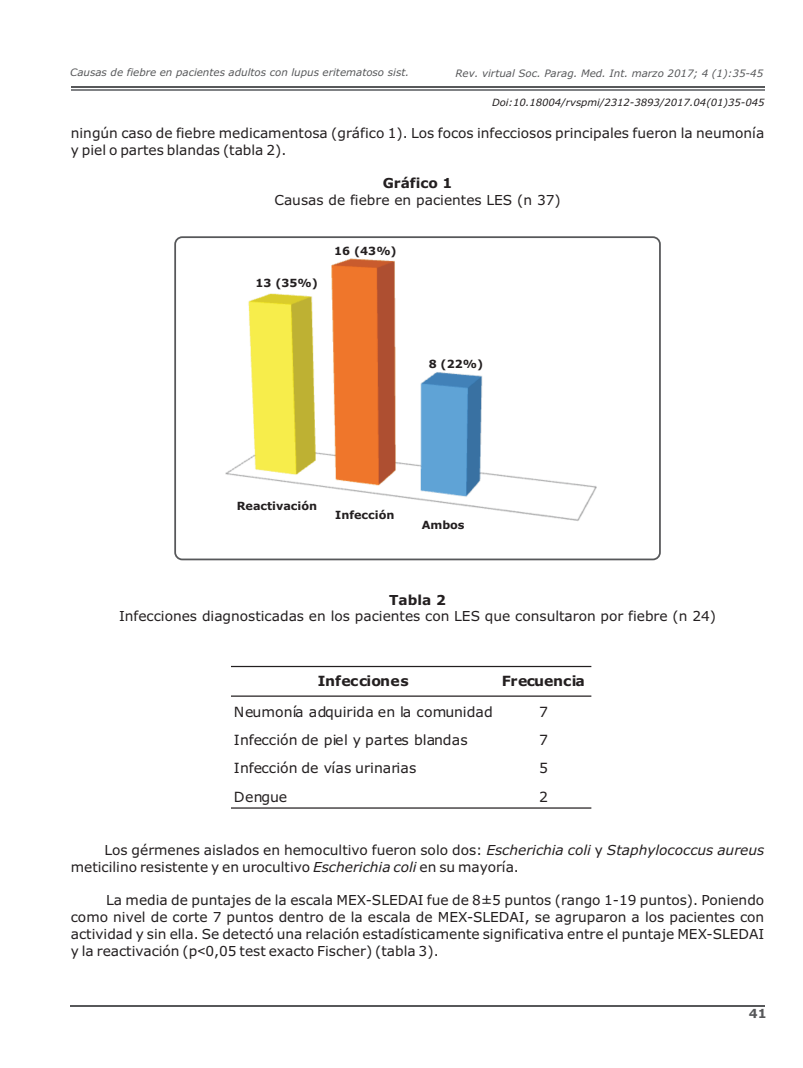
<style>
.page{position:relative;width:803px;height:1068px;background:#fff}
.page>*{position:absolute;margin:0;border:0;box-sizing:border-box;transform-origin:0 0}
.t1{font:14px "Verdana";color:#231f20}
.t2{font:700 14px "Verdana";color:#231f20}
.t3{font:700 14px "Verdana";letter-spacing:-.025em;color:#231f20}
.t4{font:13.75px/16.8px "Verdana";color:#231f20}
.t5{font:700 13.75px "Verdana";color:#231f20}
.t6{font:700 12.5px "Verdana";color:#57585a}
.t7{font:700 11.25px "Verdana";color:#231f20}
.t8{font:italic 10.25px "Verdana";color:#57585a}
.t9{font:italic 10px "Verdana";color:#231f20}
.s1{font-style:italic}
.s2{font-family:"Arial"}
</style>
<div class="page">
<hr style="left:71px;top:1005px;width:693px;height:1px;background:#57585a">
<hr style="left:71px;top:86px;width:693px;height:2px;background:#57585a">
<hr style="left:71px;top:89px;width:693px;height:2px;background:#808285">
<hr style="left:231px;top:695px;width:360px;height:2px;background:#231f20">
<hr style="left:231px;top:807px;width:360px;height:1px;background:#231f20">
<hr style="left:231px;top:666px;width:360px;height:1px;background:#231f20">
<img style="left:177px;top:237px;width:482px;height:322px">
<div style="left:174px;top:236px;width:486px;height:324px;border:2px solid #57585a;border-radius:7px"></div>
<p class="t8" style="left:70px;top:68px;width:340px">Causas de fiebre en pacientes adultos con lupus eritematoso sist.</p>
<p class="t8" style="left:455px;top:69px;width:309px">Rev. virtual Soc. Parag. Med. Int. marzo 2017; 4 (1):35-45</p>
<p class="t9" style="left:491px;top:98px;width:274px">Doi:10.18004/rvspmi/2312-3893/2017.04(01)35-045</p>
<p class="t4" style="left:71px;top:126px;width:694px">ningún caso de fiebre medicamentosa (gráfico 1). Los focos infecciosos principales fueron la neumonía y piel o partes blandas (tabla 2).</p>
<p class="t5" style="left:382px;top:178px;width:71px">Gráfico 1</p>
<p class="t4" style="left:274px;top:193px;width:287px">Causas de fiebre en pacientes LES (n 37)</p>
<p class="t7" style="left:255px;top:279px;width:64px">13 (35%)</p>
<p class="t7" style="left:334px;top:247px;width:64px">16 (43%)</p>
<p class="t7" style="left:428px;top:359px;width:56px">8 (22%)</p>
<p class="t7" style="left:236px;top:501px;width:82px">Reactivación</p>
<p class="t7" style="left:335px;top:510px;width:61px">Infección</p>
<p class="t7" style="left:421px;top:521px;width:44px">Ambos</p>
<p class="t5" style="left:389px;top:594px;width:58px">Tabla 2</p>
<p class="t4" style="left:119px;top:609px;width:598px">Infecciones diagnosticadas en los pacientes con LES que consultaron por fiebre (n 24)</p>
<p class="t2" style="left:317px;top:675px;width:92px">Infecciones</p>
<p class="t3" style="left:501px;top:675px;width:85px">Frecuencia</p>
<p class="t1" style="left:234px;top:706px;width:260px">Neumonía adquirida en la comunidad</p>
<p class="t1" style="left:539px;top:706px;width:10px">7</p>
<p class="t1" style="left:234px;top:734px;width:235px">Infección de piel y partes blandas</p>
<p class="t1" style="left:539px;top:734px;width:10px">7</p>
<p class="t1" style="left:234px;top:762px;width:184px">Infección de vías urinarias</p>
<p class="t1" style="left:539px;top:762px;width:10px">5</p>
<p class="t1" style="left:234px;top:791px;width:55px">Dengue</p>
<p class="t1" style="left:539px;top:791px;width:10px">2</p>
<p class="t4" style="left:71px;top:843px;width:694px;text-indent:34px">Los gérmenes aislados en hemocultivo fueron solo dos: <span class="s1">Escherichia coli</span> y <span class="s1">Staphylococcus aureus </span>meticilino resistente y en urocultivo <span class="s1">Escherichia coli</span> en su mayoría.</p>
<p class="t4" style="left:71px;top:893px;width:694px;text-align:justify;text-indent:35px">La media de puntajes de la escala MEX-SLEDAI fue de 8±5 puntos (rango 1-19 puntos). Poniendo como nivel de corte 7 puntos dentro de la escala de MEX-SLEDAI, se agruparon a los pacientes con actividad y sin ella. Se detectó una relación estadísticamente significativa entre el puntaje MEX-SLEDAI y la reactivación (p<span class="s2">?</span>0,05 test exacto Fischer) (tabla 3).</p>
<p class="t6" style="left:748px;top:1009px;width:19px">41</p>
</div>
